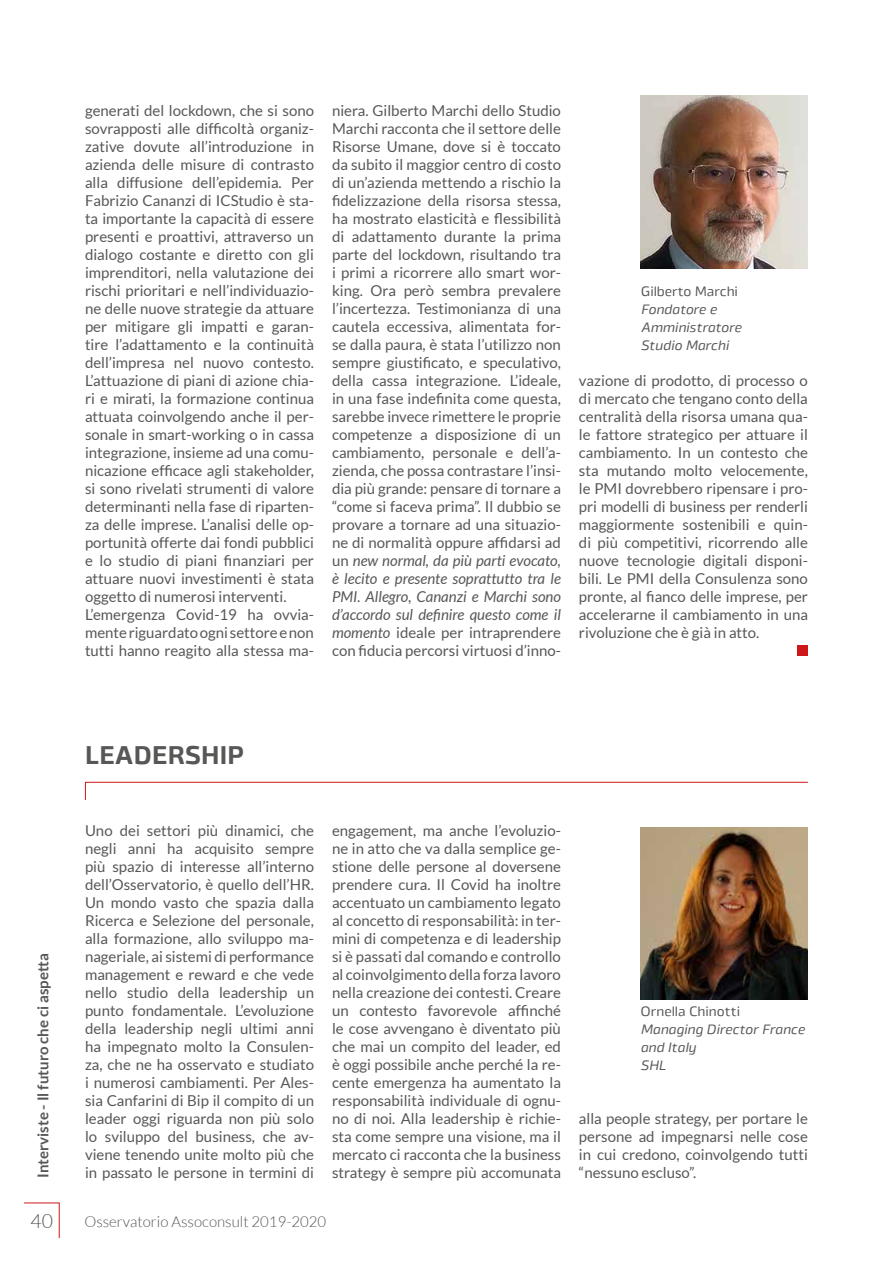
<style>
.page{position:relative;width:893px;height:1263px;background:#fff}
.page>*{position:absolute;margin:0;border:0;box-sizing:border-box;transform-origin:0 0}
.t1{font:700 25.5px "Byker";letter-spacing:.01em;color:#575756}
.t2{font:300 19.5px "Lato";color:#575756}
.t3{font:15px/18px "Lato";color:#575756;text-align:justify}
.t4{font:300 15px "Lato";color:#575756}
.t5{font:700 15px "Lato";color:#575756}
.t6{font:italic 13.5px/18px "Byker";color:#575756}
.t7{font:13.5px "Byker";color:#575756}
.s1{font-style:italic}
</style>
<div class="page">
<div style="left:797px;top:645px;width:11px;height:11px;background:#cd1719"></div>
<img style="left:641px;top:96px;width:167px;height:172px">
<svg style="left:85px;top:781px;width:723px;height:19px"></svg>
<img style="left:641px;top:827px;width:167px;height:173px">
<svg style="left:24px;top:1202px;width:36px;height:37px"></svg>
<p class="t3" style="left:85px;top:101px;width:230px;text-align:left">generati del lockdown, che si sono sovrapposti alle difficoltà organiz&shy;zative dovute all’introduzione in azienda delle misure di contrasto alla diffusione dell’epidemia. Per Fabrizio Cananzi di ICStudio è sta&shy;ta importante la capacità di essere presenti e proattivi, attraverso un dialogo costante e diretto con gli imprenditori, nella valutazione dei rischi prioritari e nell’individuazio&shy;ne delle nuove strategie da attuare per mitigare gli impatti e garan&shy;tire l’adattamento e la continuità dell’impresa nel nuovo contesto.<br>L’attuazione di piani di azione chia&shy;ri e mirati, la formazione continua attuata coinvolgendo anche il per&shy;sonale in smart-working o in cassa integrazione, insieme ad una comu&shy;nicazione efficace agli stakeholder, si sono rivelati strumenti di valore determinanti nella fase di riparten&shy;za delle imprese. L’analisi delle op&shy;portunità offerte dai fondi pubblici e lo studio di piani finanziari per attuare nuovi investimenti è stata oggetto di numerosi interventi.<br>L’emergenza Covid-19 ha ovvia&shy;mente riguardato ogni settore e non tutti hanno reagito alla stessa ma-</p>
<p class="t3" style="left:332px;top:101px;width:230px">niera. Gilberto Marchi dello Studio Marchi racconta che il settore delle Risorse Umane, dove si è toccato da subito il maggior centro di costo di un’azienda mettendo a rischio la fidelizzazione della risorsa stessa, ha mostrato elasticità e flessibilità di adattamento durante la prima parte del lockdown, risultando tra i primi a ricorrere allo smart wor&shy;king. Ora però sembra prevalere l’incertezza. Testimonianza di una cautela eccessiva, alimentata for&shy;se dalla paura, è stata l’utilizzo non sempre giustificato, e speculativo, della cassa integrazione. L’ideale, in una fase indefinita come questa, sarebbe invece rimettere le proprie competenze a disposizione di un cambiamento, personale e dell’a&shy;zienda, che possa contrastare l’insi&shy;dia più grande: pensare di tornare a “come si faceva prima”. Il dubbio se provare a tornare ad una situazio&shy;ne di normalità oppure affidarsi ad un <span class="s1">new normal, da più parti evocato, è lecito e presente soprattutto tra le PMI. Allegro, Cananzi e Marchi sono d’accordo sul definire questo come il momento</span> ideale per intraprendere con fiducia percorsi virtuosi d’inno-</p>
<p class="t7" style="left:641px;top:281px;width:99px">Gilberto Marchi</p>
<p class="t6" style="left:641px;top:299px;width:102px">Fondatore e<br>Amministratore<br>Studio Marchi</p>
<p class="t3" style="left:579px;top:371px;width:230px">vazione di prodotto, di processo o di mercato che tengano conto della centralità della risorsa umana qua&shy;le fattore strategico per attuare il cambiamento. In un contesto che sta mutando molto velocemente, le PMI dovrebbero ripensare i pro&shy;pri modelli di business per renderli maggiormente sostenibili e quin&shy;di più competitivi, ricorrendo alle nuove tecnologie digitali disponi&shy;bili. Le PMI della Consulenza sono pronte, al fianco delle imprese, per accelerarne il cambiamento in una rivoluzione che è già in atto.</p>
<h1 class="t1" style="left:85px;top:734px;width:161px">LEADERSHIP</h1>
<p class="t5" style="left:35px;top:1178px;width:227px;rotate:-90deg">Interviste - Il futuro che ci aspetta</p>
<p class="t3" style="left:85px;top:821px;width:230px">Uno dei settori più dinamici, che negli anni ha acquisito sempre più spazio di interesse all’interno dell’Osservatorio, è quello dell’HR.<br>Un mondo vasto che spazia dalla Ricerca e Selezione del personale, alla formazione, allo sviluppo ma&shy;nageriale, ai sistemi di performance management e reward e che vede nello studio della leadership un punto fondamentale. L’evoluzione della leadership negli ultimi anni ha impegnato molto la Consulen&shy;za, che ne ha osservato e studiato i numerosi cambiamenti. Per Ales&shy;sia Canfarini di Bip il compito di un leader oggi riguarda non più solo lo sviluppo del business, che av&shy;viene tenendo unite molto più che in passato le persone in termini di</p>
<p class="t3" style="left:332px;top:821px;width:230px">engagement, ma anche l’evoluzio&shy;ne in atto che va dalla semplice ge&shy;stione delle persone al doversene prendere cura. Il Covid ha inoltre accentuato un cambiamento legato al concetto di responsabilità: in ter&shy;mini di competenza e di leadership si è passati dal comando e controllo al coinvolgimento della forza lavoro nella creazione dei contesti. Creare un contesto favorevole affinché le cose avvengano è diventato più che mai un compito del leader, ed è oggi possibile anche perché la re&shy;cente emergenza ha aumentato la responsabilità individuale di ognu&shy;no di noi. Alla leadership è richie&shy;sta come sempre una visione, ma il mercato ci racconta che la business strategy è sempre più accomunata</p>
<h2 class="t2" style="left:31px;top:1211px;width:24px">40</h2>
<p class="t4" style="left:84px;top:1213px;width:243px">Osservatorio Assoconsult 2019-2020</p>
<p class="t7" style="left:640px;top:1001px;width:101px">Ornella Chinotti</p>
<p class="t6" style="left:640px;top:1019px;width:166px">Managing Director France and Italy<br>SHL</p>
<p class="t3" style="left:579px;top:1109px;width:230px">alla people strategy, per portare le persone ad impegnarsi nelle cose in cui credono, coinvolgendo tutti “nessuno escluso”.</p>
</div>
